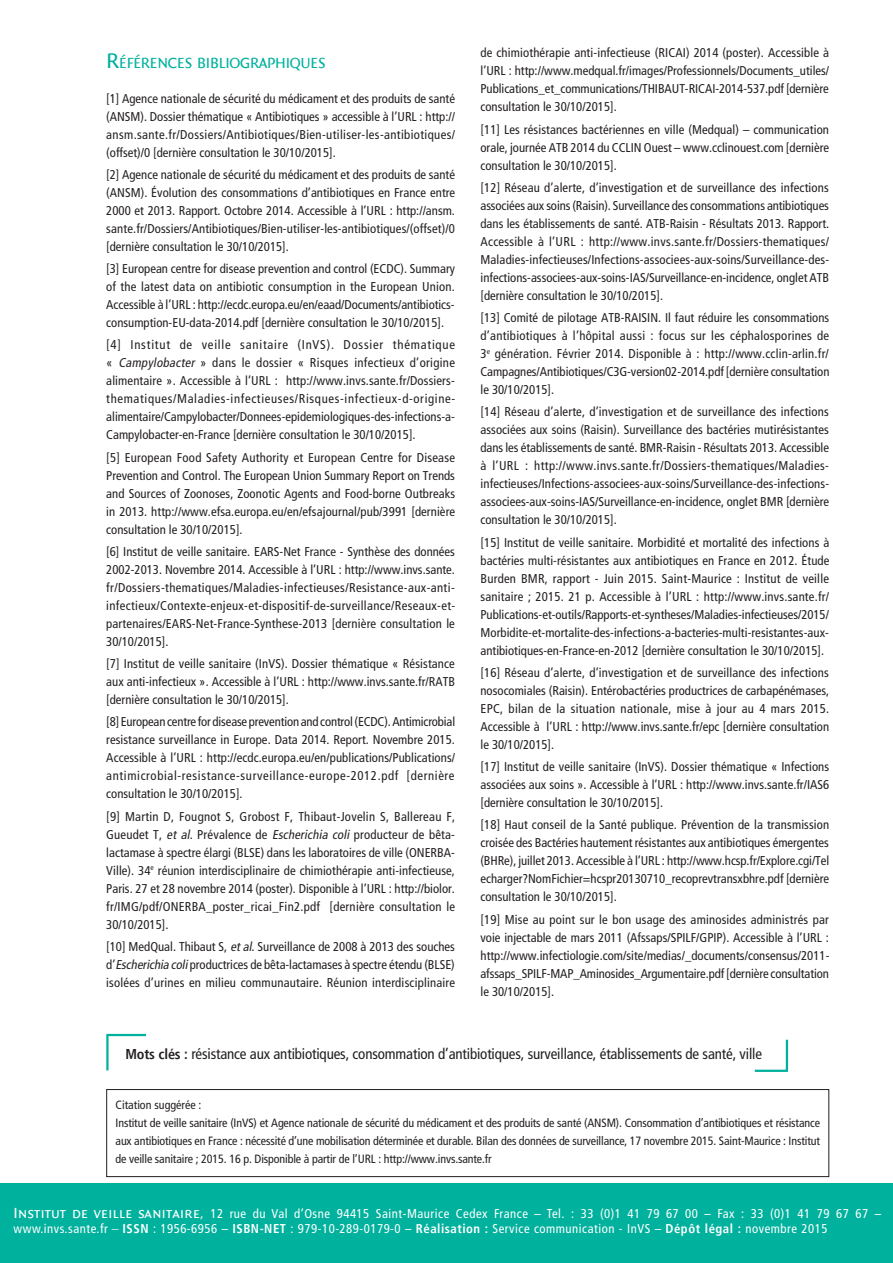
<style>
.page{position:relative;width:893px;height:1263px;background:#fff}
.page>*{position:absolute;margin:0;border:0;box-sizing:border-box;transform-origin:0 0}
.T1{font:15.75px "Quadraat Sans Caps";letter-spacing:-.015em;color:#00b19d}
._4eCouv_TextCourantF{font:condensed 15px "Frutiger";letter-spacing:-.01em;color:#231f20}
.Texte{font:condensed 12.75px/18px "Frutiger";color:#231f20;text-align:justify}
.t1{font:condensed 12.75px/15.3px "Frutiger";letter-spacing:.04em;color:#fff}
._4eCouv_cit_sugg{font:condensed 12px/18px "Frutiger";letter-spacing:-.01em;color:#231f20;text-align:justify}
._4eCouv_encartCitati{font:condensed 12px "Frutiger";color:#231f20}
.s1{font-size:22.5px}
.s2{font-style:italic}
.s3{font-weight:700;font-size:14.25px}
.s4{font-family:"Quadraat Sans Caps";font-stretch:normal;font-size:15.75px}
.s5{font-family:"Apollo";font-stretch:normal;font-size:15px}
.s6{font-family:"Apollo";font-weight:600;font-stretch:normal;font-size:13.5px}
.s7{font-weight:700}
</style>
<div class="page">
<div style="left:0;top:1183px;width:893px;height:80px;background:#00b19d"></div>
<div style="left:106px;top:1089px;width:723px;height:88px;border:1px solid #231f20"></div>
<svg style="left:106px;top:1033px;width:40px;height:38px"></svg>
<svg style="left:754px;top:1039px;width:35px;height:33px"></svg>
<p class="T1" style="left:106px;top:53px;width:221px"><span class="s1">R</span>ÉFÉRENCES BIBLIOGRAPHIQUES</p>
<p class="Texte" style="left:106px;top:89px;width:350px">[1] Agence nationale de sécurité du médicament et des produits de santé (ANSM). Dossier thématique « Antibiotiques » accessible à l’URL : http:// ansm.sante.fr/Dossiers/Antibiotiques/Bien-utiliser-les-antibiotiques/ (offset)/0 [dernière consultation le 30/10/2015].</p>
<p class="Texte" style="left:106px;top:166px;width:350px">[2] Agence nationale de sécurité du médicament et des produits de santé (ANSM). Évolution des consommations d’antibiotiques en France entre 2000 et 2013. Rapport. Octobre 2014. Accessible à l’URL : http://ansm. sante.fr/Dossiers/Antibiotiques/Bien-utiliser-les-antibiotiques/(offset)/0 [dernière consultation le 30/10/2015].</p>
<p class="Texte" style="left:106px;top:260px;width:350px">[3] European centre for disease prevention and control (ECDC). Summary of the latest data on antibiotic consumption in the European Union.<br>Accessible à l’URL : http://ecdc.europa.eu/en/eaad/Documents/antibiotics&shy;consumption-EU-data-2014.pdf [dernière consultation le 30/10/2015].</p>
<p class="Texte" style="left:106px;top:336px;width:350px">[4] Institut de veille sanitaire (InVS). Dossier thématique « <span class="s2">Campylobacter</span> » dans le dossier « Risques infectieux d’origine alimentaire ». Accessible à l’URL : http://www.invs.sante.fr/Dossiers&shy;thematiques/Maladies-infectieuses/Risques-infectieux-d-origine&shy;alimentaire/Campylobacter/Donnees-epidemiologiques-des-infections-a-Campylobacter-en-France [dernière consultation le 30/10/2015].</p>
<p class="Texte" style="left:106px;top:448px;width:350px">[5] European Food Safety Authority et European Centre for Disease Prevention and Control. The European Union Summary Report on Trends and Sources of Zoonoses, Zoonotic Agents and Food-borne Outbreaks in 2013. http://www.efsa.europa.eu/en/efsajournal/pub/3991 [dernière consultation le 30/10/2015].</p>
<p class="Texte" style="left:106px;top:543px;width:350px">[6] Institut de veille sanitaire. EARS-Net France - Synthèse des données 2002-2013. Novembre 2014. Accessible à l’URL : http://www.invs.sante. fr/Dossiers-thematiques/Maladies-infectieuses/Resistance-aux-anti&shy;infectieux/Contexte-enjeux-et-dispositif-de-surveillance/Reseaux-et&shy;partenaires/EARS-Net-France-Synthese-2013 [dernière consultation le 30/10/2015].</p>
<p class="Texte" style="left:106px;top:655px;width:350px">[7] Institut de veille sanitaire (InVS). Dossier thématique « Résistance aux anti-infectieux ». Accessible à l’URL : http://www.invs.sante.fr/RATB [dernière consultation le 30/10/2015].</p>
<p class="Texte" style="left:106px;top:713px;width:350px">[8] European centre for disease prevention and control (ECDC). Antimicrobial resistance surveillance in Europe. Data 2014. Report. Novembre 2015.<br>Accessible à l’URL : http://ecdc.europa.eu/en/publications/Publications/ antimicrobial-resistance-surveillance-europe-2012.pdf [dernière consultation le 30/10/2015].</p>
<p class="Texte" style="left:106px;top:807px;width:350px">[9] Martin D, Fougnot S, Grobost F, Thibaut-Jovelin S, Ballereau F, Gueudet T, <span class="s2">et al</span>. Prévalence de <span class="s2">Escherichia coli</span> producteur de bêta&shy;lactamase à spectre élargi (BLSE) dans les laboratoires de ville (ONERBA-Ville). 34<sup>e</sup> réunion interdisciplinaire de chimiothérapie anti-infectieuse, Paris. 27 et 28 novembre 2014 (poster). Disponible à l’URL : http://biolor. fr/IMG/pdf/ONERBA_poster_ricai_Fin2.pdf [dernière consultation le 30/10/2015].</p>
<p class="Texte" style="left:106px;top:938px;width:350px">[10] MedQual. Thibaut S, <span class="s2">etal</span>. Surveillance de 2008 à 2013 des souches d’<span class="s2">Escherichia coli</span>productrices de bêta-lactamases à spectre étendu (BLSE) isolées d’urines en milieu communautaire. Réunion interdisciplinaire</p>
<p class="Texte" style="left:480px;top:44px;width:350px">de chimiothérapie anti-infectieuse (RICAI) 2014 (poster). Accessible à l’URL : http://www.medqual.fr/images/Professionnels/Documents_utiles/ Publications_et_communications/THIBAUT-RICAI-2014-537.pdf [dernière consultation le 30/10/2015].</p>
<p class="Texte" style="left:480px;top:120px;width:350px">[11] Les résistances bactériennes en ville (Medqual) – communication orale, journée ATB 2014 du CCLIN Ouest – www.cclinouest.com [dernière consultation le 30/10/2015].</p>
<p class="Texte" style="left:480px;top:178px;width:350px">[12] Réseau d’alerte, d’investigation et de surveillance des infections associées aux soins (Raisin). Surveillance des consommations antibiotiques dans les établissements de santé. ATB-Raisin - Résultats 2013. Rapport.<br>Accessible à l’URL : http://www.invs.sante.fr/Dossiers-thematiques/ Maladies-infectieuses/Infections-associees-aux-soins/Surveillance-des&shy;infections-associees-aux-soins-IAS/Surveillance-en-incidence, onglet ATB [dernière consultation le 30/10/2015].</p>
<p class="Texte" style="left:480px;top:309px;width:350px">[13] Comité de pilotage ATB-RAISIN. Il faut réduire les consommations d’antibiotiques à l’hôpital aussi : focus sur les céphalosporines de 3<sup>e</sup> génération. Février 2014. Disponible à : http://www.cclin-arlin.fr/ Campagnes/Antibiotiques/C3G-version02-2014.pdf [dernière consultation le 30/10/2015].</p>
<p class="Texte" style="left:480px;top:403px;width:350px">[14] Réseau d’alerte, d’investigation et de surveillance des infections associées aux soins (Raisin). Surveillance des bactéries mutirésistantes dans les établissements de santé. BMR-Raisin - Résultats 2013. Accessible à l’URL : http://www.invs.sante.fr/Dossiers-thematiques/Maladies&shy;infectieuses/Infections-associees-aux-soins/Surveillance-des-infections&shy;associees-aux-soins-IAS/Surveillance-en-incidence, onglet BMR [dernière consultation le 30/10/2015].</p>
<p class="Texte" style="left:480px;top:533px;width:350px">[15] Institut de veille sanitaire. Morbidité et mortalité des infections à bactéries multi-résistantes aux antibiotiques en France en 2012. Étude Burden BMR, rapport - Juin 2015. Saint-Maurice : Institut de veille sanitaire ; 2015. 21 p. Accessible à l’URL : http://www.invs.sante.fr/ Publications-et-outils/Rapports-et-syntheses/Maladies-infectieuses/2015/ Morbidite-et-mortalite-des-infections-a-bacteries-multi-resistantes-aux&shy;antibiotiques-en-France-en-2012 [dernière consultation le 30/10/2015].</p>
<p class="Texte" style="left:480px;top:663px;width:350px">[16] Réseau d’alerte, d’investigation et de surveillance des infections nosocomiales (Raisin). Entérobactéries productrices de carbapénémases, EPC, bilan de la situation nationale, mise à jour au 4 mars 2015.<br>Accessible à l’URL : http://www.invs.sante.fr/epc [dernière consultation le 30/10/2015].</p>
<p class="Texte" style="left:480px;top:758px;width:350px">[17] Institut de veille sanitaire (InVS). Dossier thématique « Infections associées aux soins ». Accessible à l’URL : http://www.invs.sante.fr/IAS6 [dernière consultation le 30/10/2015].</p>
<p class="Texte" style="left:480px;top:816px;width:350px">[18] Haut conseil de la Santé publique. Prévention de la transmission croisée des Bactéries hautement résistantes aux antibiotiques émergentes (BHRe), juillet 2013. Accessible à l’URL : http://www.hcsp.fr/Explore.cgi/Tel echarger?NomFichier=hcspr20130710_recoprevtransxbhre.pdf [dernière consultation le 30/10/2015].</p>
<p class="Texte" style="left:480px;top:910px;width:350px">[19] Mise au point sur le bon usage des aminosides administrés par voie injectable de mars 2011 (Afssaps/SPILF/GPIP). Accessible à l’URL : http://www.infectiologie.com/site/medias/_documents/consensus/2011- afssaps_SPILF-MAP_Aminosides_Argumentaire.pdf [dernière consultation le 30/10/2015].</p>
<p class="_4eCouv_TextCourantF" style="left:125px;top:1045px;width:638px"><span class="s3">Mots clés :</span> résistance aux antibiotiques, consommation d’antibiotiques, surveillance, établissements de santé, ville</p>
<p class="_4eCouv_encartCitati" style="left:116px;top:1098px;width:87px">Citation suggérée :</p>
<p class="_4eCouv_cit_sugg" style="left:116px;top:1114px;width:706px">Institut de veille sanitaire (InVS) et Agence nationale de sécurité du médicament et des produits de santé (ANSM). Consommation d’antibiotiques et résistance aux antibiotiques en France : nécessité d’une mobilisation déterminée et durable. Bilan des données de surveillance, 17 novembre 2015. Saint-Maurice : Institut de veille sanitaire ; 2015. 16 p. Disponible à partir de l’URL : http://www.invs.sante.fr</p>
<p class="t1" style="left:14px;top:1206px;width:869px"><span class="s4">Institut de veille sanitaire</span><span class="s5">,</span> 12 rue du Val d’Osne 94415 Saint-Maurice Cedex France – Tel. : 33 (0)1 41 79 67 00 – Fax : 33 (0)1 41 79 67 67 – www.invs.sante.fr <span class="s6">–</span> <span class="s7">ISSN</span> : 1956-6956 – <span class="s7">ISBN-NET</span> : 979-10-289-0179-0 – <span class="s7">Réalisation :</span> Service communication - InVS – <span class="s7">Dépôt légal :</span> novembre 2015</p>
</div>
